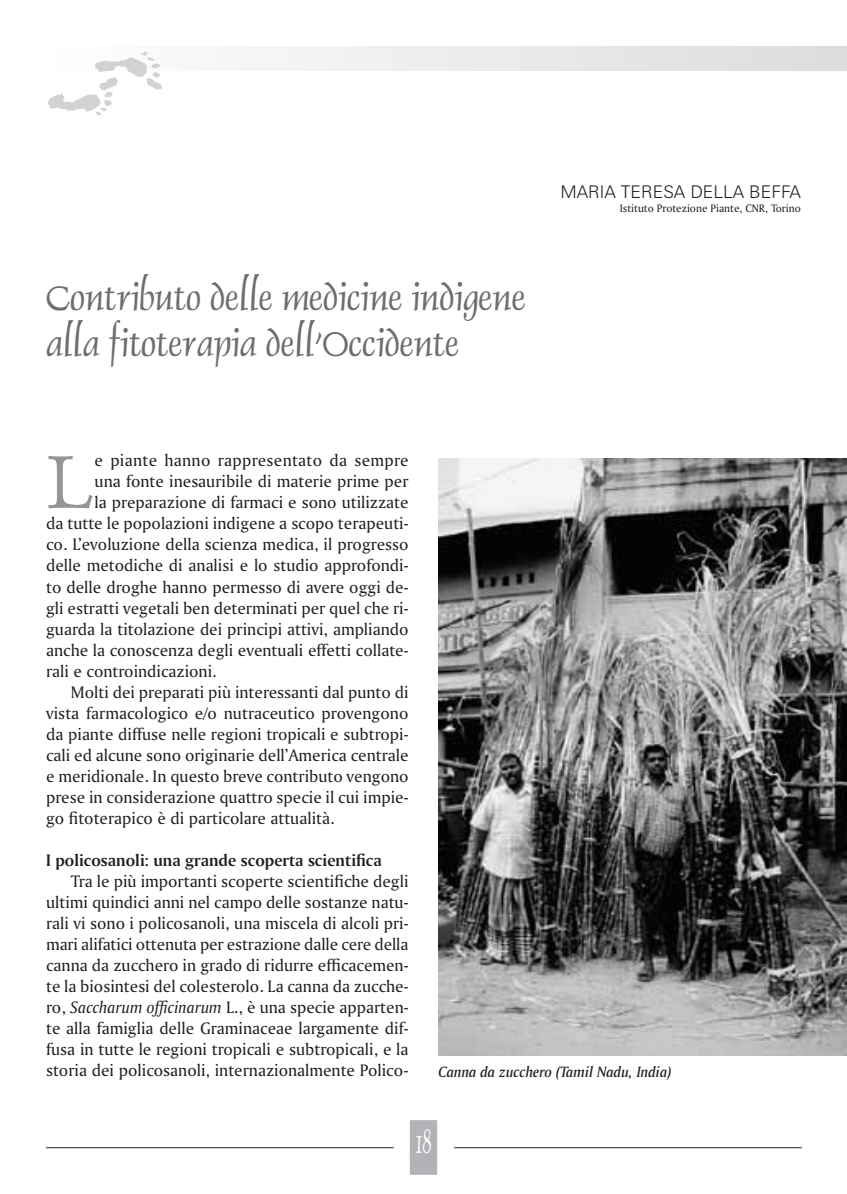
<style>
.page{position:relative;width:847px;height:1194px;background:#fff}
.page>*{position:absolute;margin:0;border:0;box-sizing:border-box;transform-origin:0 0}
.t1{font:86.27px "Dauphin";color:#939598}
.t2{font:38.5px/46.2px "Dauphin";color:#6c6d70}
.t3{font:35px "Dauphin";color:#fff;scale:.6 1}
.t4{font:17.5px/21px "Amerigo BT Roman A";color:#231f20;text-align:justify}
.t5{font:17.5px "Amerigo BT Bold A";color:#231f20}
.t6{font:300 17.5px "Zurich BT";color:#231f20}
.t7{font:15.75px "Amerigo BT Medium Italic A";color:#231f20}
.t8{font:11.38px "Amerigo BT Roman A";color:#231f20}
.s1{font-family:"Amerigo BT Italic A"}
</style>
<div class="page">
<div style="left:38px;top:46px;width:807px;height:25px;background:linear-gradient(to right,#fff,#dbdcde)"></div>
<hr style="left:454px;top:1147px;width:347px;height:1px;background:#231f20">
<hr style="left:46px;top:1147px;width:347px;height:1px;background:#231f20">
<div style="left:410px;top:1120px;width:26px;height:53px;background:#b2b3b7"></div>
<div style="left:409px;top:1120px;width:28px;height:54px;border:2px solid #b2b3b7"></div>
<svg style="left:47px;top:52px;width:115px;height:64px"></svg>
<svg style="left:845px;top:46px;width:1px;height:25px"></svg>
<img style="left:438px;top:458px;width:407px;height:597px">
<h2 class="t2" style="left:46px;top:275px;width:481px">Contributo delle medicine indigene alla fitoterapia dell’Occidente</h2>
<p class="t6" style="left:560px;top:182px;width:28px">MARIA</p>
<p class="t6" style="left:620px;top:182px;width:22px">TERESA</p>
<p class="t6" style="left:690px;top:182px;width:81px">DELLA BEFFA</p>
<p class="t8" style="left:619px;top:201px;width:182px">Istituto Protezione Piante, CNR, Torino</p>
<h1 class="t1" style="left:46px;top:427px;width:50px">L</h1>
<p class="t4" style="left:94px;top:450px;width:315px">e piante hanno rappresentato da sempre</p>
<p class="t4" style="left:94px;top:471px;width:315px">una fonte inesauribile di materie prime per</p>
<p class="t4" style="left:94px;top:492px;width:315px">la preparazione di farmaci e sono utilizzate</p>
<p class="t4" style="left:46px;top:513px;width:364px">da tutte le popolazioni indigene a scopo terapeuti-</p>
<p class="t4" style="left:46px;top:534px;width:364px">co. L’evoluzione della scienza medica, il progresso</p>
<p class="t4" style="left:46px;top:555px;width:364px">delle metodiche di analisi e lo studio approfondi-</p>
<p class="t4" style="left:46px;top:576px;width:364px">to delle droghe hanno permesso di avere oggi de-</p>
<p class="t4" style="left:46px;top:597px;width:364px">gli estratti vegetali ben determinati per quel che ri-</p>
<p class="t4" style="left:46px;top:618px;width:364px">guarda la titolazione dei principi attivi, ampliando</p>
<p class="t4" style="left:46px;top:639px;width:364px">anche la conoscenza degli eventuali effetti collate-</p>
<p class="t4" style="left:46px;top:660px;width:172px">rali e controindicazioni.</p>
<p class="t4" style="left:71px;top:681px;width:339px">Molti dei preparati più interessanti dal punto di</p>
<p class="t4" style="left:46px;top:702px;width:364px">vista farmacologico e/o nutraceutico provengono</p>
<p class="t4" style="left:46px;top:723px;width:364px">da piante diffuse nelle regioni tropicali e subtropi-</p>
<p class="t4" style="left:46px;top:744px;width:364px">cali ed alcune sono originarie dell’America centrale</p>
<p class="t4" style="left:46px;top:765px;width:364px">e meridionale. In questo breve contributo vengono</p>
<p class="t4" style="left:46px;top:786px;width:364px">prese in considerazione quattro specie il cui impie-</p>
<p class="t4" style="left:46px;top:807px;width:290px">go fitoterapico è di particolare attualità.</p>
<p class="t5" style="left:46px;top:849px;width:337px">I policosanoli: una grande scoperta scientifica</p>
<p class="t4" style="left:46px;top:870px;width:364px;text-indent:25px">Tra le più importanti scoperte scientifiche degli ultimi quindici anni nel campo delle sostanze natu&shy;rali vi sono i policosanoli, una miscela di alcoli pri&shy;mari alifatici ottenuta per estrazione dalle cere della canna da zucchero in grado di ridurre efficacemen&shy;te la biosintesi del colesterolo. La canna da zucche&shy;ro, <span class="s1">Saccharum officinarum</span> L., è una specie apparten&shy;te alla famiglia delle Graminaceae largamente dif&shy;fusa in tutte le regioni tropicali e subtropicali, e la storia dei policosanoli, internazionalmente Polico-</p>
<p class="t7" style="left:438px;top:1062px;width:234px">Canna da zucchero (Tamil Nadu, India)</p>
<h3 class="t3" style="left:415px;top:1119px;width:14px">18</h3>
</div>
